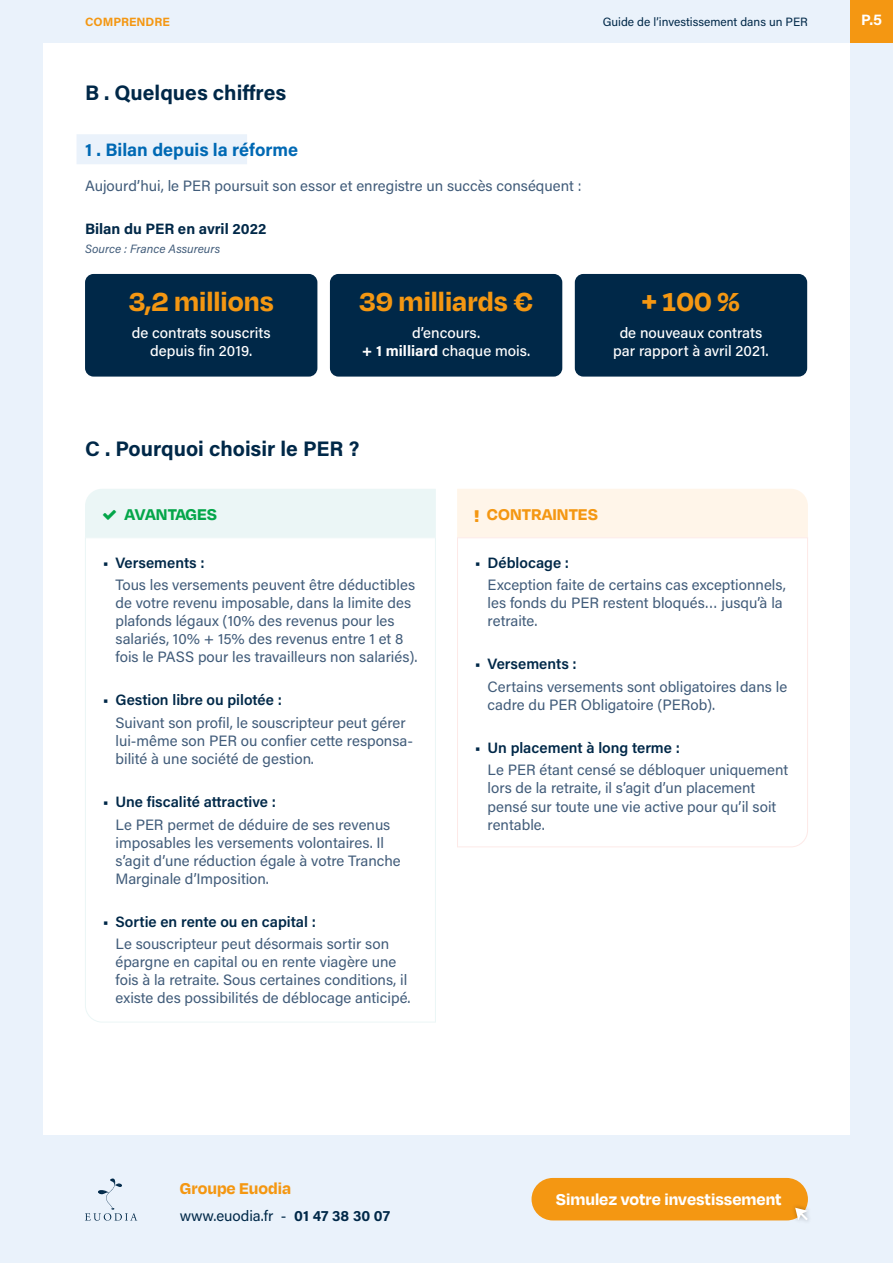
<style>
.page{position:relative;width:893px;height:1263px;background:#fff}
.page>*{position:absolute;margin:0;border:0;box-sizing:border-box;transform-origin:0 0}
.t1{font:700 30px "Degular";color:#f49712}
.t2{font:700 21px "Acumin Pro";color:#002848}
.t3{font:700 18px "Degular";color:#fff}
.t4{font:700 18px "Degular";color:#f49712}
.t5{font:700 18px "Acumin Pro";color:#0069b4}
.t6{font:700 18px "Degular";letter-spacing:-.01em;color:#04a64a}
.t7{font:15px/18px "Acumin Pro";color:#415c7a}
.t8{font:600 15px "Acumin Pro";color:#002848}
.t9{font:500 15px/18px "Acumin Pro";color:#fff;text-align:center}
.t10{font:15px "Acumin Pro";color:#002848}
.t11{font:700 15px "Acumin Pro";letter-spacing:-.005em;color:#002848}
.t12{font:700 15px "Acumin Pro";color:#fff}
.t13{font:12px "Acumin Pro";color:#002848}
.t14{font:italic 12px "Acumin Pro";color:#415c7a}
.t15{font:700 12px "Acumin Pro";color:#f49712}
.s1{font-weight:700}
</style>
<div class="page">
<div style="left:0;top:1135px;width:893px;height:128px;background:#eaf2fb"></div>
<div style="left:0;top:0;width:850px;height:43px;background:#eaf2fb"></div>
<svg style="left:85px;top:1178px;width:52px;height:43px"></svg>
<div style="left:850px;top:43px;width:43px;height:1092px;background:#eaf2fb"></div>
<div style="left:0;top:43px;width:43px;height:1092px;background:#eaf2fb"></div>
<div style="left:850px;top:0;width:43px;height:43px;background:#f49712"></div>
<div style="left:531px;top:1178px;width:277px;height:42px;background:#f49712;border-radius:21px"></div>
<div style="left:791px;top:1203px;width:21px;height:22px;background:#000;opacity:.3"></div>
<svg style="left:795px;top:1208px;width:13px;height:12px"></svg>
<div style="left:77px;top:134px;width:170px;height:30px;background:#eaf2fb"></div>
<div style="left:85px;top:274px;width:232px;height:103px;background:#002848;border-radius:9px"></div>
<div style="left:330px;top:274px;width:232px;height:103px;background:#002848;border-radius:9px"></div>
<div style="left:575px;top:274px;width:232px;height:103px;background:#002848;border-radius:9px"></div>
<svg style="left:85px;top:537px;width:351px;height:486px"></svg>
<svg style="left:457px;top:537px;width:351px;height:310px"></svg>
<div style="left:85px;top:489px;width:351px;height:48px;background:#ebf6f6"></div>
<div style="left:457px;top:489px;width:351px;height:48px;background:#fff5e9"></div>
<p class="t15" style="left:85px;top:13px;width:86px">COMPRENDRE</p>
<p class="t13" style="left:603px;top:13px;width:207px">Guide de l’investissement dans un PER</p>
<h2 class="t2" style="left:85px;top:78px;width:203px">B . Quelques chiffres</h2>
<p class="t5" style="left:85px;top:137px;width:215px">1 . Bilan depuis la réforme</p>
<p class="t7" style="left:85px;top:176px;width:498px">Aujourd’hui, le PER poursuit son essor et enregistre un succès conséquent :</p>
<p class="t11" style="left:85px;top:218px;width:183px">Bilan du PER en avril 2022</p>
<p class="t14" style="left:85px;top:240px;width:137px">Source : France Assureurs</p>
<h1 class="t1" style="left:129px;top:283px;width:147px">3,2 millions</h1>
<p class="t9" style="left:132px;top:323px;width:140px">de contrats souscrits depuis fin 2019.</p>
<h1 class="t1" style="left:359px;top:283px;width:176px">39 milliards €</h1>
<p class="t9" style="left:362px;top:323px;width:170px">d’encours.<br><span class="s1">+ 1 milliard</span> chaque mois.</p>
<h1 class="t1" style="left:642px;top:283px;width:100px">+ 100 %</h1>
<p class="t9" style="left:613px;top:323px;width:157px">de nouveaux contrats par rapport à avril 2021.</p>
<h2 class="t2" style="left:85px;top:434px;width:276px">C . Pourquoi choisir le PER ?</h2>
<p class="t6" style="left:125px;top:502px;width:94px">AVANTAGES</p>
<p class="t4" style="left:487px;top:503px;width:113px">CONTRAINTES</p>
<p class="t8" style="left:103px;top:552px;width:103px">• Versements :</p>
<p class="t7" style="left:116px;top:575px;width:304px">Tous les versements peuvent être déductibles de votre revenu imposable, dans la limite des plafonds légaux (10% des revenus pour les salariés, 10% + 15% des revenus entre 1 et 8 fois le PASS pour les travailleurs non salariés).</p>
<p class="t8" style="left:103px;top:690px;width:181px">• Gestion libre ou pilotée :</p>
<p class="t7" style="left:116px;top:713px;width:299px">Suivant son profil, le souscripteur peut gérer lui-même son PER ou confier cette responsa&shy;bilité à une société de gestion.</p>
<p class="t8" style="left:103px;top:791px;width:175px">• Une fiscalité attractive :</p>
<p class="t7" style="left:116px;top:815px;width:287px">Le PER permet de déduire de ses revenus imposables les versements volontaires. Il s’agit d’une réduction égale à votre Tranche Marginale d’Imposition.</p>
<p class="t8" style="left:103px;top:911px;width:215px">• Sortie en rente ou en capital :</p>
<p class="t7" style="left:116px;top:934px;width:297px">Le souscripteur peut désormais sortir son épargne en capital ou en rente viagère une fois à la retraite. Sous certaines conditions, il existe des possibilités de déblocage anticipé.</p>
<p class="t8" style="left:475px;top:552px;width:96px">• Déblocage :</p>
<p class="t7" style="left:488px;top:575px;width:300px">Exception faite de certains cas exceptionnels, les fonds du PER restent bloqués… jusqu’à la retraite.</p>
<p class="t8" style="left:475px;top:654px;width:103px">• Versements :</p>
<p class="t7" style="left:488px;top:677px;width:301px">Certains versements sont obligatoires dans le cadre du PER Obligatoire (PERob).</p>
<p class="t8" style="left:475px;top:737px;width:207px">• Un placement à long terme :</p>
<p class="t7" style="left:488px;top:761px;width:302px">Le PER étant censé se débloquer uniquement lors de la retraite, il s’agit d’un placement pensé sur toute une vie active pour qu’il soit rentable.</p>
<p class="t12" style="left:861px;top:9px;width:23px">P.5</p>
<p class="t4" style="left:180px;top:1177px;width:113px">Groupe Euodia</p>
<p class="t10" style="left:180px;top:1205px;width:212px">www.euodia.fr - <span class="s1">01 47 38 30 07</span></p>
<p class="t3" style="left:556px;top:1188px;width:227px">Simulez votre investissement</p>
</div>
